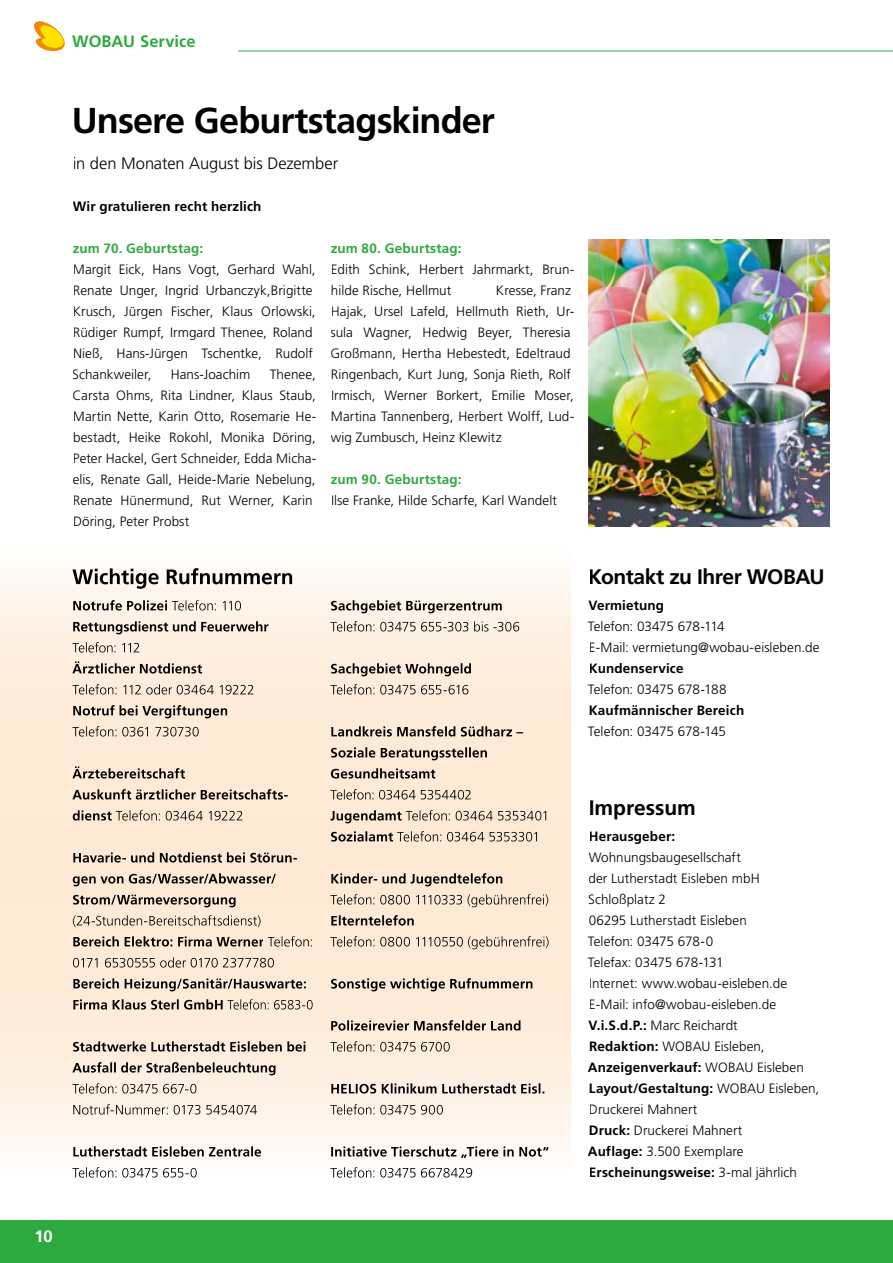
<style>
.page{position:relative;width:893px;height:1263px;background:#fff}
.page>*{position:absolute;margin:0;border:0;box-sizing:border-box;transform-origin:0 0}
.t1{font:700 36px "Frutiger 65";letter-spacing:-.025em;color:#000}
.t2{font:700 21px "Frutiger 65";letter-spacing:-.015em;color:#000}
.t3{font:300 16.5px "Frutiger LT Std";letter-spacing:-.005em;color:#000}
.t4{font:700 16.5px "Frutiger 65";color:#2daa3f}
.t5{font:700 16.5px "Frutiger 65";color:#fff}
.t6{font:300 13.5px/21px "Frutiger LT Std";letter-spacing:.005em;color:#000}
.t7{font:700 13.5px/21px "Frutiger 65";letter-spacing:.01em;color:#000}
.t8{font:700 13.5px "Frutiger 65";letter-spacing:.01em;color:#2daa3f}
.s1{font-family:"Frutiger 65";font-weight:700}
.s2{font-family:"Frutiger LT Std";font-weight:300}
</style>
<div class="page">
<svg style="left:34px;top:21px;width:31px;height:30px"></svg>
<hr style="left:238px;top:51px;width:655px;height:1px;background:#2daa3f">
<div style="left:0;top:1220px;width:893px;height:43px;background:#2daa3f"></div>
<svg style="left:0;top:573px;width:571px;height:605px"></svg>
<img style="left:72px;top:568px;width:220px;height:21px">
<img style="left:73px;top:600px;width:95px;height:10px">
<img style="left:172px;top:600px;width:69px;height:10px">
<img style="left:73px;top:621px;width:196px;height:13px">
<img style="left:72px;top:642px;width:67px;height:10px">
<img style="left:72px;top:661px;width:130px;height:12px">
<img style="left:72px;top:684px;width:181px;height:10px">
<img style="left:73px;top:705px;width:154px;height:13px">
<img style="left:72px;top:726px;width:127px;height:10px">
<img style="left:72px;top:766px;width:113px;height:12px">
<img style="left:72px;top:789px;width:216px;height:10px">
<img style="left:73px;top:810px;width:39px;height:10px">
<img style="left:116px;top:810px;width:126px;height:10px">
<img style="left:73px;top:852px;width:224px;height:10px">
<img style="left:73px;top:873px;width:203px;height:13px">
<img style="left:73px;top:895px;width:163px;height:12px">
<img style="left:73px;top:915px;width:188px;height:12px">
<img style="left:73px;top:936px;width:191px;height:10px">
<svg style="left:264px;top:936px;width:49px;height:10px"></svg>
<img style="left:73px;top:957px;width:201px;height:10px">
<img style="left:73px;top:978px;width:233px;height:13px">
<img style="left:73px;top:999px;width:150px;height:10px">
<img style="left:228px;top:999px;width:85px;height:10px">
<img style="left:73px;top:1041px;width:233px;height:10px">
<img style="left:72px;top:1062px;width:203px;height:13px">
<img style="left:72px;top:1083px;width:124px;height:10px">
<img style="left:73px;top:1104px;width:184px;height:10px">
<img style="left:73px;top:1146px;width:188px;height:10px">
<img style="left:72px;top:1167px;width:125px;height:10px">
<img style="left:331px;top:600px;width:171px;height:13px">
<img style="left:330px;top:621px;width:189px;height:10px">
<img style="left:331px;top:663px;width:140px;height:13px">
<img style="left:330px;top:684px;width:138px;height:10px">
<img style="left:331px;top:726px;width:192px;height:10px">
<img style="left:331px;top:747px;width:156px;height:13px">
<img style="left:331px;top:768px;width:105px;height:10px">
<img style="left:330px;top:789px;width:141px;height:10px">
<img style="left:331px;top:810px;width:71px;height:13px">
<img style="left:406px;top:810px;width:140px;height:10px">
<img style="left:331px;top:831px;width:62px;height:10px">
<img style="left:397px;top:831px;width:140px;height:10px">
<img style="left:331px;top:873px;width:171px;height:13px">
<img style="left:330px;top:894px;width:218px;height:13px">
<img style="left:331px;top:915px;width:83px;height:10px">
<img style="left:330px;top:936px;width:219px;height:13px">
<img style="left:331px;top:978px;width:201px;height:13px">
<img style="left:331px;top:1020px;width:189px;height:10px">
<img style="left:330px;top:1041px;width:120px;height:10px">
<img style="left:331px;top:1083px;width:213px;height:10px">
<img style="left:330px;top:1104px;width:113px;height:10px">
<img style="left:331px;top:1146px;width:218px;height:12px">
<img style="left:330px;top:1167px;width:142px;height:10px">
<img style="left:588px;top:240px;width:241px;height:286px">
<p class="t4" style="left:72px;top:32px;width:125px">WOBAU Service</p>
<h1 class="t1" style="left:72px;top:100px;width:425px">Unsere Geburtstagskinder</h1>
<p class="t3" style="left:73px;top:154px;width:267px">in den Monaten August bis Dezember</p>
<p class="t7" style="left:73px;top:196px;width:190px">Wir gratulieren recht herzlich</p>
<p class="t8" style="left:73px;top:241px;width:132px">zum 70. Geburtstag:</p>
<p class="t6" style="left:72px;top:259px;width:245px">Margit Eick, Hans Vogt, Gerhard Wahl, Renate Unger, Ingrid Urbanczyk,Brigitte Krusch, Jürgen Fischer, Klaus Orlowski, Rüdiger Rumpf, Irmgard Thenee, Roland Nieß, Hans-Jürgen Tschentke, Rudolf Schankweiler,</p>
<p class="t6" style="left:72px;top:364px;width:245px;text-indent:197px">Thenee, Carsta Ohms, Rita Lindner, Klaus Staub, Martin Nette, Karin Otto, Rosemarie He&shy;bestadt, Heike Rokohl, Monika Döring, Peter Hackel, Gert Schneider, Edda Micha&shy;elis, Renate Gall, Heide-Marie Nebelung, Renate Hünermund, Rut Werner, Karin Döring, Peter Probst</p>
<p class="t6" style="left:171px;top:364px;width:81px">Hans-Joachim</p>
<p class="t8" style="left:331px;top:241px;width:132px">zum 80. Geburtstag:</p>
<p class="t6" style="left:331px;top:259px;width:245px">Edith Schink, Herbert Jahrmarkt, Brun&shy;hilde Rische, Hellmut</p>
<p class="t6" style="left:330px;top:280px;width:245px;text-indent:166px">Kresse, Franz Hajak, Ursel Lafeld, Hellmuth Rieth, Ur&shy;sula Wagner, Hedwig Beyer, Theresia Großmann, Hertha Hebestedt, Edeltraud Ringenbach, Kurt Jung, Sonja Rieth, Rolf Irmisch, Werner Borkert, Emilie Moser, Martina Tannenberg, Herbert Wolff, Lud&shy;wig Zumbusch, Heinz Klewitz</p>
<p class="t8" style="left:331px;top:472px;width:132px">zum 90. Geburtstag:</p>
<p class="t6" style="left:331px;top:490px;width:227px">Ilse Franke, Hilde Scharfe, Karl Wandelt</p>
<h2 class="t2" style="left:588px;top:564px;width:238px">Kontakt zu Ihrer WOBAU</h2>
<p class="t7" style="left:588px;top:595px;width:77px">Vermietung</p>
<p class="t6" style="left:588px;top:616px;width:233px">Telefon: 03475 678-114<br>E-Mail: vermietung@wobau-eisleben.de</p>
<p class="t7" style="left:589px;top:658px;width:96px">Kundenservice</p>
<p class="t6" style="left:588px;top:679px;width:140px">Telefon: 03475 678-188</p>
<p class="t7" style="left:589px;top:700px;width:157px">Kaufmännischer Bereich</p>
<p class="t6" style="left:588px;top:721px;width:140px">Telefon: 03475 678-145</p>
<p class="t5" style="left:35px;top:1226px;width:20px">10</p>
<h2 class="t2" style="left:589px;top:795px;width:108px">Impressum</h2>
<p class="t7" style="left:589px;top:826px;width:88px">Herausgeber:</p>
<p class="t6" style="left:588px;top:847px;width:201px">Wohnungsbaugesellschaft<br>der Lutherstadt Eisleben mbH<br>Schloßplatz 2<br>06295 Lutherstadt Eisleben<br>Telefon: 03475 678-0<br>Telefax: 03475 678-131<br>Internet: www.wobau-eisleben.de<br>E-Mail: info@wobau-eisleben.de<br><span class="s1">V.i.S.d.P.:</span> Marc Reichardt<br><span class="s1">Redaktion:</span> WOBAU Eisleben,</p>
<p class="t7" style="left:588px;top:1057px;width:233px">Anzeigenverkauf: <span class="s2">WOBAU Eisleben<br></span>Layout/Gestaltung: <span class="s2">WOBAU Eisleben,</span></p>
<p class="t6" style="left:588px;top:1099px;width:157px">Druckerei Mahnert<br><span class="s1">Druck:</span> Druckerei Mahnert<br><span class="s1">Auflage:</span> 3.500 Exemplare</p>
<p class="t7" style="left:589px;top:1162px;width:210px">Erscheinungsweise: <span class="s2">3-mal jährlich</span></p>
</div>
